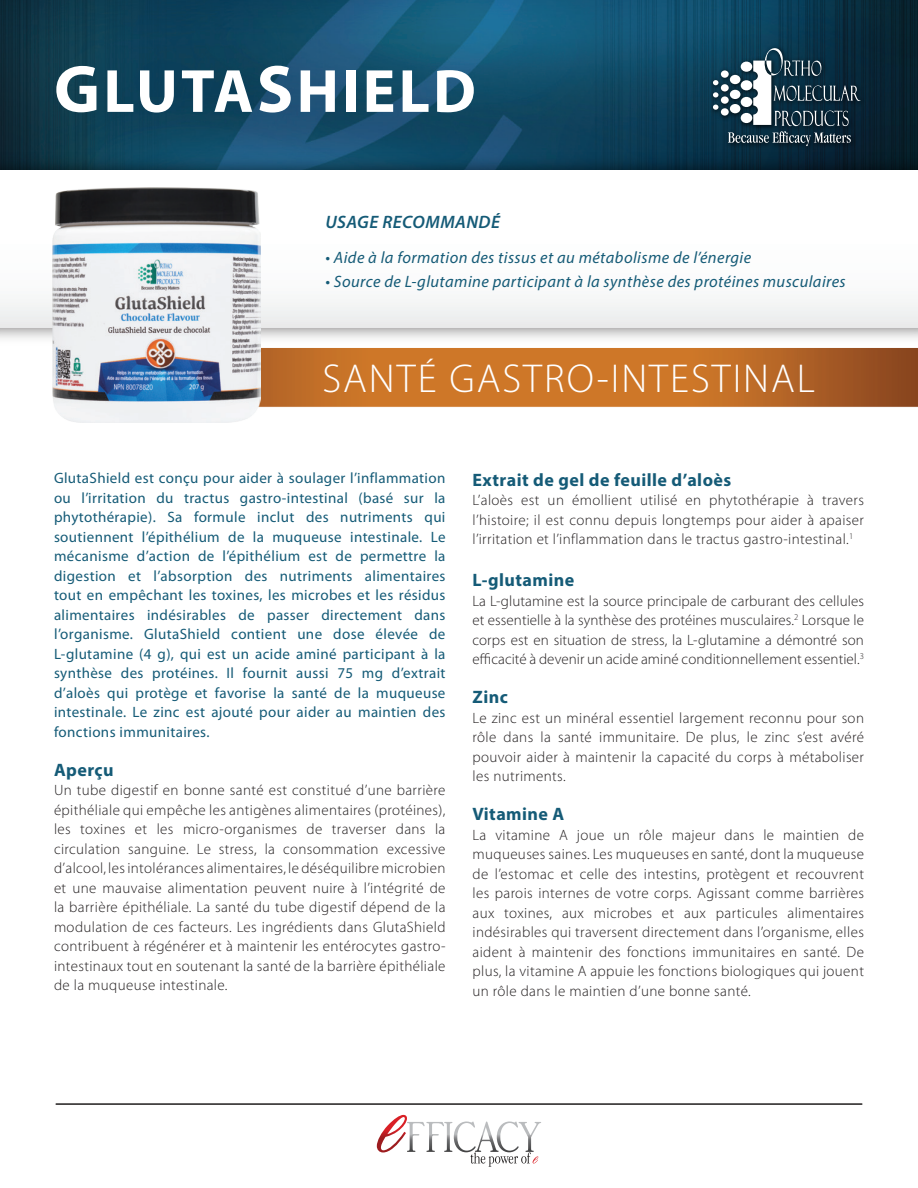
<style>
.page{position:relative;width:918px;height:1188px;background:#fff}
.page>*{position:absolute;margin:0;border:0;box-sizing:border-box;transform-origin:0 0}
.t1{font:700 61.5px "Myriad Pro";letter-spacing:.05em;color:#fff}
.t2{font:300 40.5px "Myriad Pro";letter-spacing:.05em;color:#fff}
.t3{font:700 18px "Myriad Pro";letter-spacing:.025em;color:#155b77}
.t4{font:italic 600 18px "Myriad Pro";letter-spacing:.025em;color:#155b77}
.t5{font:italic 16.5px "Myriad Pro";letter-spacing:.025em;color:#155b77}
.t6{font:300 15px/19.5px "Myriad Pro";letter-spacing:.025em;color:#231f20;text-align:justify}
.t7{font:15px/19.5px "Myriad Pro";letter-spacing:.025em;color:#155b77;text-align:justify}
.s1{font-size:67.5px}
</style>
<div class="page">
<img style="left:0;top:0;width:918px;height:148px">
<img style="left:0;top:148px;width:918px;height:191px">
<div style="left:0;top:170px;width:918px;height:158px;background:#fff"></div>
<img style="left:40px;top:310px;width:878px;height:97px">
<img style="left:708px;top:43px;width:160px;height:111px">
<div style="left:721px;top:70px;width:8px;height:8px;background:#fff;border-radius:50%"></div>
<div style="left:721px;top:84px;width:8px;height:8px;background:#fff;border-radius:50%"></div>
<div style="left:721px;top:96px;width:8px;height:8px;background:#fff;border-radius:50%"></div>
<div style="left:721px;top:108px;width:8px;height:8px;background:#fff;border-radius:50%"></div>
<svg style="left:713px;top:80px;width:5px;height:5px"></svg>
<svg style="left:713px;top:92px;width:5px;height:6px"></svg>
<svg style="left:713px;top:105px;width:5px;height:5px"></svg>
<svg style="left:728px;top:48px;width:133px;height:98px;background:#3c5563"></svg>
<svg style="left:377px;top:1115px;width:164px;height:52px"></svg>
<hr style="left:56px;top:1103px;width:806px;height:2px;background:#211e1e">
<img style="left:52px;top:187px;width:208px;height:236px">
<h1 class="t1" style="left:54px;top:51px;width:423px"><span class="s1">G</span>LUTA<span class="s1">S</span>HIELD</h1>
<p class="t4" style="left:325px;top:211px;width:176px">USAGE RECOMMANDÉ</p>
<p class="t5" style="left:325px;top:247px;width:427px">• Aide à la formation des tissus et au métabolisme de l’énergie</p>
<p class="t5" style="left:325px;top:271px;width:522px">• Source de L-glutamine participant à la synthèse des protéines musculaires</p>
<h2 class="t2" style="left:322px;top:354px;width:494px">SANTÉ GASTRO-INTESTINAL</h2>
<p class="t7" style="left:54px;top:468px;width:393px">GlutaShield est conçu pour aider à soulager l’inflammation ou l’irritation du tractus gastro-intestinal (basé sur la phytothérapie). Sa formule inclut des nutriments qui soutiennent l’épithélium de la muqueuse intestinale. Le mécanisme d’action de l’épithélium est de permettre la digestion et l’absorption des nutriments alimentaires tout en empêchant les toxines, les microbes et les résidus alimentaires indésirables de passer directement dans l’organisme. GlutaShield contient une dose élevée de L-glutamine (4 g), qui est un acide aminé participant à la synthèse des protéines. Il fournit aussi 75 mg d’extrait d’aloès qui protège et favorise la santé de la muqueuse intestinale. Le zinc est ajouté pour aider au maintien des fonctions immunitaires.</p>
<p class="t3" style="left:54px;top:758px;width:61px">Aperçu</p>
<p class="t6" style="left:54px;top:780px;width:393px">Un tube digestif en bonne santé est constitué d’une barrière épithéliale qui empêche les antigènes alimentaires (protéines), les toxines et les micro-organismes de traverser dans la circulation sanguine. Le stress, la consommation excessive d’alcool, les intolérances alimentaires, le déséquilibre microbien et une mauvaise alimentation peuvent nuire à l’intégrité de la barrière épithéliale. La santé du tube digestif dépend de la modulation de ces facteurs. Les ingrédients dans GlutaShield contribuent à régénérer et à maintenir les entérocytes gastro&shy;intestinaux tout en soutenant la santé de la barrière épithéliale de la muqueuse intestinale.</p>
<p class="t3" style="left:472px;top:468px;width:260px">Extrait de gel de feuille d’aloès</p>
<p class="t6" style="left:472px;top:490px;width:393px">L’aloès est un émollient utilisé en phytothérapie à travers l’histoire; il est connu depuis longtemps pour aider à apaiser l’irritation et l’inflammation dans le tractus gastro-intestinal.<sup>1</sup></p>
<p class="t3" style="left:472px;top:568px;width:103px">L-glutamine</p>
<p class="t6" style="left:472px;top:591px;width:393px">La L-glutamine est la source principale de carburant des cellules et essentielle à la synthèse des protéines musculaires.<sup>2</sup> Lorsque le corps est en situation de stress, la L-glutamine a démontré son efficacité à devenir un acide aminé conditionnellement essentiel.<sup>3</sup></p>
<p class="t3" style="left:472px;top:685px;width:37px">Zinc</p>
<p class="t6" style="left:472px;top:708px;width:393px">Le zinc est un minéral essentiel largement reconnu pour son rôle dans la santé immunitaire. De plus, le zinc s’est avéré pouvoir aider à maintenir la capacité du corps à métaboliser les nutriments.</p>
<p class="t3" style="left:472px;top:802px;width:93px">Vitamine A</p>
<p class="t6" style="left:472px;top:825px;width:393px">La vitamine A joue un rôle majeur dans le maintien de muqueuses saines. Les muqueuses en santé, dont la muqueuse de l’estomac et celle des intestins, protègent et recouvrent les parois internes de votre corps. Agissant comme barrières aux toxines, aux microbes et aux particules alimentaires indésirables qui traversent directement dans l’organisme, elles aident à maintenir des fonctions immunitaires en santé. De plus, la vitamine A appuie les fonctions biologiques qui jouent un rôle dans le maintien d’une bonne santé.</p>
</div>
